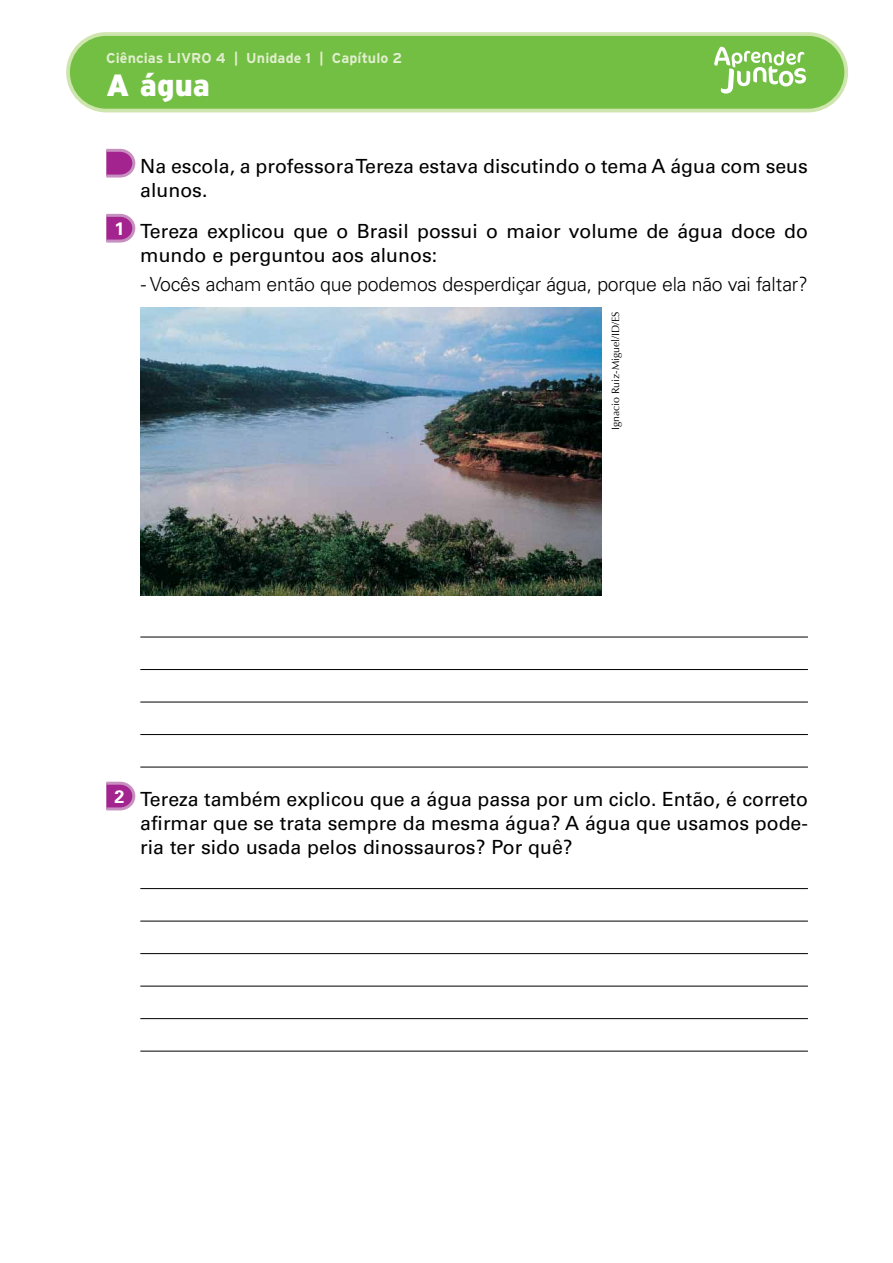
<style>
.page{position:relative;width:893px;height:1263px;background:#fff}
.page>*{position:absolute;margin:0;border:0;box-sizing:border-box;transform-origin:0 0}
.t1{font:900 30.75px "Interstate";color:#fff}
.t2{font:19.5px/24px "Univers LT Std";color:#000}
.t3{font:300 19.5px "Univers LT Std";letter-spacing:-.01em;color:#000}
.t4{font:700 14.25px "Interstate";letter-spacing:.005em;color:#e1eecd}
.t5{font:10.5px "Optima";color:#000}
</style>
<div class="page">
<div style="left:68px;top:34px;width:778px;height:77px;background:#72bf44;border-radius:38px"></div>
<div style="left:66px;top:32px;width:782px;height:80px;border:4px solid #cfe5ae;border-radius:38px"></div>
<svg style="left:714px;top:47px;width:92px;height:47px"></svg>
<hr style="left:140px;top:637px;width:668px;height:1px;background:#000">
<hr style="left:140px;top:669px;width:668px;height:1px;background:#000">
<hr style="left:140px;top:702px;width:668px;height:1px;background:#000">
<hr style="left:140px;top:734px;width:668px;height:1px;background:#000">
<hr style="left:140px;top:767px;width:668px;height:1px;background:#000">
<hr style="left:140px;top:888px;width:668px;height:1px;background:#000">
<hr style="left:140px;top:921px;width:668px;height:1px;background:#000">
<hr style="left:140px;top:953px;width:668px;height:1px;background:#000">
<hr style="left:140px;top:986px;width:668px;height:1px;background:#000">
<hr style="left:140px;top:1018px;width:668px;height:1px;background:#000">
<hr style="left:140px;top:1051px;width:668px;height:1px;background:#000">
<svg style="left:106px;top:149px;width:29px;height:29px"></svg>
<svg style="left:106px;top:214px;width:29px;height:29px"></svg>
<svg style="left:106px;top:782px;width:29px;height:28px"></svg>
<img style="left:140px;top:307px;width:461px;height:288px">
<p class="t4" style="left:106px;top:50px;width:297px">Ciências LIVRO 4 | Unidade 1 | Capítulo 2</p>
<h1 class="t1" style="left:106px;top:67px;width:105px">A água</h1>
<p class="t2" style="left:140px;top:154px;width:669px">Na escola, a professora Tereza estava discutindo o tema A água com seus alunos.</p>
<p class="t2" style="left:140px;top:219px;width:669px;text-indent:-26px"><sup>1</sup> Tereza explicou que o Brasil possui o maior volume de água doce do mundo e perguntou aos alunos:</p>
<p class="t3" style="left:141px;top:272px;width:669px">- Vocês acham então que podemos desperdiçar água, porque ela não vai faltar?</p>
<p class="t5" style="left:610px;top:430px;width:121px;rotate:-90deg">Ignacio Ruiz-Miguel/ID/ES</p>
<p class="t2" style="left:140px;top:787px;width:669px;text-align:justify;text-indent:-26px"><sup>2</sup> Tereza também explicou que a água passa por um ciclo. Então, é correto afirmar que se trata sempre da mesma água? A água que usamos pode&shy;ria ter sido usada pelos dinossauros? Por quê?</p>
</div>
